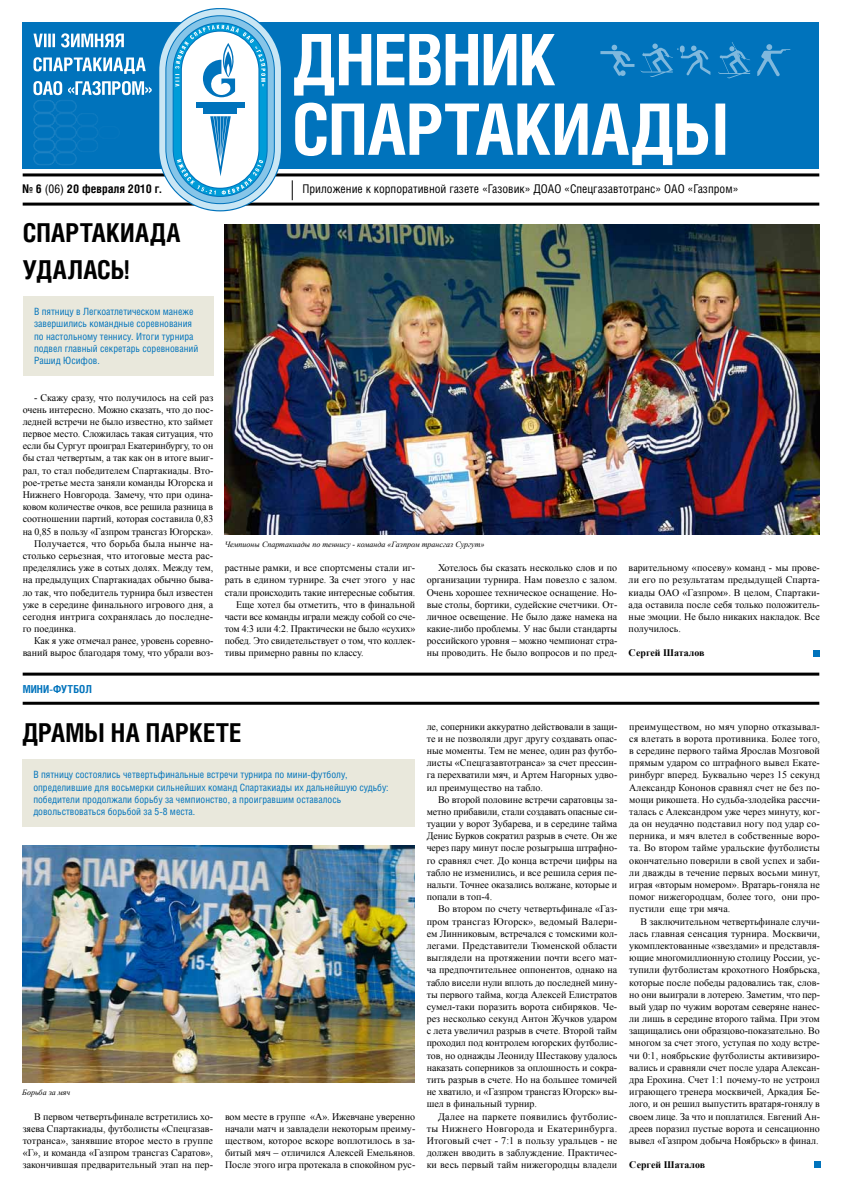
<style>
.page{position:relative;width:842px;height:1191px;background:#fff}
.page>*{position:absolute;margin:0;border:0;box-sizing:border-box;transform-origin:0 0}
.t1{font:700 71px/69.5px "Helios Cond";letter-spacing:-.01em;color:#fff}
.t2{font:700 26px/36.5px "Helios Cond";letter-spacing:-.005em;color:#000}
.t3{font:12px "Helios Cond";color:#000}
.t4{font:700 12px "Helios Cond";color:#000}
.t5{font:700 11px "Helios Cond";letter-spacing:.005em;color:#0073bc}
.t6{font:10px/12.2px "Times New Roman";color:#000;text-align:justify}
.t7{font:10px/12.2px "Helios Cond";color:#0073bc}
.t8{font:700 10px "Times New Roman";letter-spacing:.005em;color:#000}
.t9{font:italic 8px "Times New Roman";color:#000}
.s1{font-weight:400}
</style>
<div class="page">
<div style="left:23px;top:23px;width:796px;height:146px;background:#0073bc"></div>
<hr style="left:23px;top:173px;width:796px;height:3px;background:#000">
<hr style="left:23px;top:203px;width:796px;height:3px;background:#000">
<svg style="left:292px;top:180px;width:1px;height:20px"></svg>
<svg style="left:158px;top:8px;width:124px;height:203px"></svg>
<svg style="left:718px;top:42px;width:32px;height:36px"></svg>
<svg style="left:640px;top:44px;width:70px;height:33px"></svg>
<svg style="left:600px;top:45px;width:34px;height:31px"></svg>
<svg style="left:757px;top:44px;width:33px;height:32px"></svg>
<svg style="left:33px;top:33px;width:91px;height:14px"></svg>
<svg style="left:33px;top:81px;width:119px;height:84px"></svg>
<svg style="left:33px;top:57px;width:113px;height:17px"></svg>
<div style="left:22px;top:759px;width:393px;height:68px;background:#e9e8dc"></div>
<div style="left:23px;top:297px;width:190px;height:79px;background:#e9e8dc"></div>
<img style="left:225px;top:224px;width:594px;height:310px">
<img style="left:22px;top:845px;width:393px;height:238px">
<div style="left:814px;top:1161px;width:7px;height:7px;background:#0073bc"></div>
<hr style="left:23px;top:701px;width:796px;height:3px;background:#000">
<hr style="left:23px;top:672px;width:796px;height:3px;background:#000">
<div style="left:813px;top:649px;width:7px;height:7px;background:#0073bc"></div>
<h1 class="t1" style="left:292px;top:23px;width:438px">ДНЕВНИК<br>СПАРТАКИАДЫ</h1>
<p class="t4" style="left:22px;top:182px;width:141px">№ 6 <span class="s1">(06)</span> 20 февраля 2010 г.</p>
<p class="t3" style="left:302px;top:182px;width:437px">Приложение к корпоративной газете «Газовик» ДОАО «Спецгазавтотранс» ОАО «Газпром»</p>
<h2 class="t2" style="left:23px;top:214px;width:108px">Спартакиада удалась!</h2>
<p class="t7" style="left:34px;top:305px;width:166px">В пятницу в легкоатлетическом манеже завершились командные соревнования по настольному теннису. Итоги турнира подвел главный секретарь соревнований Рашид Юсифов.</p>
<p class="t6" style="left:34px;top:391px;width:181px">- скажу сразу, что получилось на сей раз</p>
<p class="t6" style="left:23px;top:403px;width:192px">очень интересно. Можно сказать, что до пос-</p>
<p class="t6" style="left:23px;top:415px;width:192px">ледней встречи не было известно, кто займет</p>
<p class="t6" style="left:23px;top:427px;width:192px">первое место. Сложилась такая ситуация, что</p>
<p class="t6" style="left:23px;top:439px;width:192px">если бы Сургут проиграл Екатеринбургу, то он</p>
<p class="t6" style="left:23px;top:452px;width:192px">бы стал четвертым, а так как он в итоге выиг-</p>
<p class="t6" style="left:23px;top:464px;width:192px">рал, то стал победителем Спартакиады. Вто-</p>
<p class="t6" style="left:23px;top:476px;width:192px">рое-третье места заняли команды Югорска и</p>
<p class="t6" style="left:23px;top:488px;width:192px">Нижнего Новгорода. Замечу, что при одина-</p>
<p class="t6" style="left:23px;top:500px;width:192px">ковом количестве очков, все решила разница в</p>
<p class="t6" style="left:23px;top:513px;width:192px">соотношении партий, которая составила 0,83</p>
<p class="t6" style="left:23px;top:525px;width:192px">на 0,85 в пользу «Газпром трансгаз Югорска».</p>
<p class="t6" style="left:34px;top:537px;width:181px">Получается, что борьба была нынче на-</p>
<p class="t6" style="left:23px;top:549px;width:192px">столько серьезная, что итоговые места рас-</p>
<p class="t6" style="left:23px;top:561px;width:192px">пределялись уже в сотых долях. Между тем,</p>
<p class="t6" style="left:23px;top:574px;width:192px">на предыдущих Спартакиадах обычно быва-</p>
<p class="t6" style="left:23px;top:586px;width:192px">ло так, что победитель турнира был известен</p>
<p class="t6" style="left:23px;top:598px;width:192px">уже в середине финального игрового дня, а</p>
<p class="t6" style="left:23px;top:610px;width:192px">сегодня интрига сохранялась до последне-</p>
<p class="t6" style="left:23px;top:622px;width:55px">го поединка.</p>
<p class="t6" style="left:34px;top:634px;width:181px">Как я уже отмечал ранее, уровень соревно-</p>
<p class="t6" style="left:23px;top:647px;width:192px">ваний вырос благодаря тому, что убрали воз-</p>
<p class="t5" style="left:23px;top:682px;width:71px">мини-футбол</p>
<p class="t9" style="left:225px;top:538px;width:261px">Чемпионы Спартакиады по теннису - команда «Газпром трансгаз Сургут»</p>
<p class="t6" style="left:225px;top:561px;width:192px">растные рамки, и все спортсмены стали иг-</p>
<p class="t6" style="left:225px;top:574px;width:192px">рать в едином турнире. За счет этого у нас</p>
<p class="t6" style="left:225px;top:586px;width:192px">стали происходить такие интересные события.</p>
<p class="t6" style="left:236px;top:598px;width:181px">Еще хотел бы отметить, что в финальной</p>
<p class="t6" style="left:225px;top:610px;width:192px">части все команды играли между собой со сче-</p>
<p class="t6" style="left:225px;top:622px;width:192px">том 4:3 или 4:2. Практически не было «сухих»</p>
<p class="t6" style="left:225px;top:634px;width:192px">побед. Это свидетельствует о том, что коллек-</p>
<p class="t6" style="left:225px;top:647px;width:141px">тивы примерно равны по классу.</p>
<p class="t6" style="left:427px;top:561px;width:192px;text-indent:11px">Хотелось бы сказать несколько слов и по организации турнира. Нам повезло с залом.<br>Очень хорошее техническое оснащение. Но&shy;вые столы, бортики, судейские счетчики. От&shy;личное освещение. Не было даже намека на какие-либо проблемы. У нас были стандарты российского уровня – можно чемпионат стра&shy;ны проводить. Не было вопросов и по пред-</p>
<p class="t6" style="left:629px;top:561px;width:193px">варительному «посеву» команд - мы прове&shy;ли его по результатам предыдущей Спарта&shy;киады ОАО «Газпром». В целом, Спартаки&shy;ада оставила после себя только положитель&shy;ные эмоции. Не было никаких накладок. Все получилось.</p>
<p class="t8" style="left:629px;top:646px;width:78px">Сергей Шаталов</p>
<h2 class="t2" style="left:22px;top:713px;width:139px">Драмына паркете</h2>
<p class="t7" style="left:33px;top:768px;width:357px">В пятницу состоялись четвертьфинальные встречи турнира по мини-футболу, определившие для восьмерки сильнейших команд Спартакиады их дальнейшую судьбу: победители продолжали борьбу за чемпионство, а проигравшим оставалось довольствоваться борьбой за 5-8 места.</p>
<p class="t9" style="left:22px;top:1087px;width:50px">Борьба за мяч</p>
<p class="t6" style="left:23px;top:1110px;width:192px;text-indent:11px">В первом четвертьфинале встретились хо&shy;зяева Спартакиады, футболисты «Спецгазав&shy;тотранса», занявшие второе место в группе «Г», и команда «Газпром трансгаз Саратов», закончившая предварительный этап на пер-</p>
<p class="t6" style="left:225px;top:1110px;width:192px">вом месте в группе «А». Ижевчане уверенно начали матч и завладели некоторым преиму&shy;ществом, которое вскоре воплотилось в за&shy;битый мяч – отличился Алексей Емельянов.<br>После этого игра протекала в спокойном рус-</p>
<p class="t6" style="left:427px;top:720px;width:192px">ле, соперники аккуратно действовали в защи&shy;те и не позволяли друг другу создавать опас&shy;ные моменты. Тем не менее, один раз футбо&shy;листы «Спецгазавтотранса» за счет прессин&shy;га перехватили мяч, и Артем Нагорных удво&shy;ил преимущество на табло.</p>
<p class="t6" style="left:427px;top:793px;width:192px;text-indent:11px">Во второй половине встречи саратовцы за&shy;метно прибавили, стали создавать опасные си&shy;туации у ворот Зубарева, и в середине тайма Денис Бурков сократил разрыв в счете. Он же через пару минут после розыгрыша штрафно&shy;го сравнял счет. До конца встречи цифры на табло не изменились, и все решила серия пе&shy;нальти. Точнее оказались волжане, которые и попали в топ-4.</p>
<p class="t6" style="left:427px;top:902px;width:192px;text-indent:11px">Во втором по счету четвертьфинале «Газ&shy;пром трансгаз Югорск», ведомый Валери&shy;ем Линниковым, встречался с томскими кол&shy;легами. Представители Тюменской области выглядели на протяжении почти всего мат&shy;ча предпочтительнее оппонентов, однако на табло висели нули вплоть до последней мину&shy;ты первого тайма, когда Алексей Елистратов сумел-таки поразить ворота сибиряков. Че&shy;рез несколько секунд Антон Жучков ударом с лета увеличил разрыв в счете. Второй тайм проходил под контролем югорских футболис&shy;тов, но однажды Леониду Шестакову удалось наказать соперников за оплошность и сокра&shy;тить разрыв в счете. Но на большее томичей не хватило, и «Газпром трансгаз Югорск» вы&shy;шел в финальный турнир.</p>
<p class="t6" style="left:427px;top:1110px;width:192px;text-indent:11px">Далее на паркете появились футболис&shy;ты Нижнего Новгорода и Екатеринбурга.<br>Итоговый счет - 7:1 в пользу уральцев - не должен вводить в заблуждение. Практичес&shy;ки весь первый тайм нижегородцы владели</p>
<p class="t6" style="left:629px;top:720px;width:192px">преимуществом, но мяч упорно отказывал&shy;ся влетать в ворота противника. Более того, в середине первого тайма Ярослав Мозговой прямым ударом со штрафного вывел Екате&shy;ринбург вперед. Буквально через 15 секунд Александр Кононов сравнял счет не без по&shy;мощи рикошета. Но судьба-злодейка рассчи&shy;талась с Александром уже через минуту, ког&shy;да он неудачно подставил ногу под удар со&shy;перника, и мяч влетел в собственные воро&shy;та. Во втором тайме уральские футболисты окончательно поверили в свой успех и заби&shy;ли дважды в течение первых восьми минут, играя «вторым номером». Вратарь-гоняла не помог нижегородцам, более того, они про&shy;пустили еще три мяча.</p>
<p class="t6" style="left:629px;top:915px;width:192px;text-indent:11px">В заключительном четвертьфинале случи&shy;лась главная сенсация турнира. Москвичи, укомплектованные «звездами» и представля&shy;ющие многомиллионную столицу России, ус&shy;тупили футболистам крохотного Ноябрьска, которые после победы радовались так, слов&shy;но они выиграли в лотерею. Заметим, что пер&shy;вый удар по чужим воротам северяне нанес&shy;ли лишь в середине второго тайма. При этом защищались они образцово-показательно. Во многом за счет этого, уступая по ходу встре&shy;чи 0:1, ноябрьские футболисты активизиро&shy;вались и сравняли счет после удара Алексан&shy;дра Ерохина. Счет 1:1 почему-то не устроил играющего тренера москвичей, Аркадия Бе&shy;лого, и он решил выпустить вратаря-гонялу в своем лице. За что и поплатился. Евгений Ан&shy;дреев поразил пустые ворота и сенсационно вывел «Газпром добыча Ноябрьск» в финал.</p>
<p class="t8" style="left:629px;top:1158px;width:77px">Сергей Шаталов</p>
</div>
